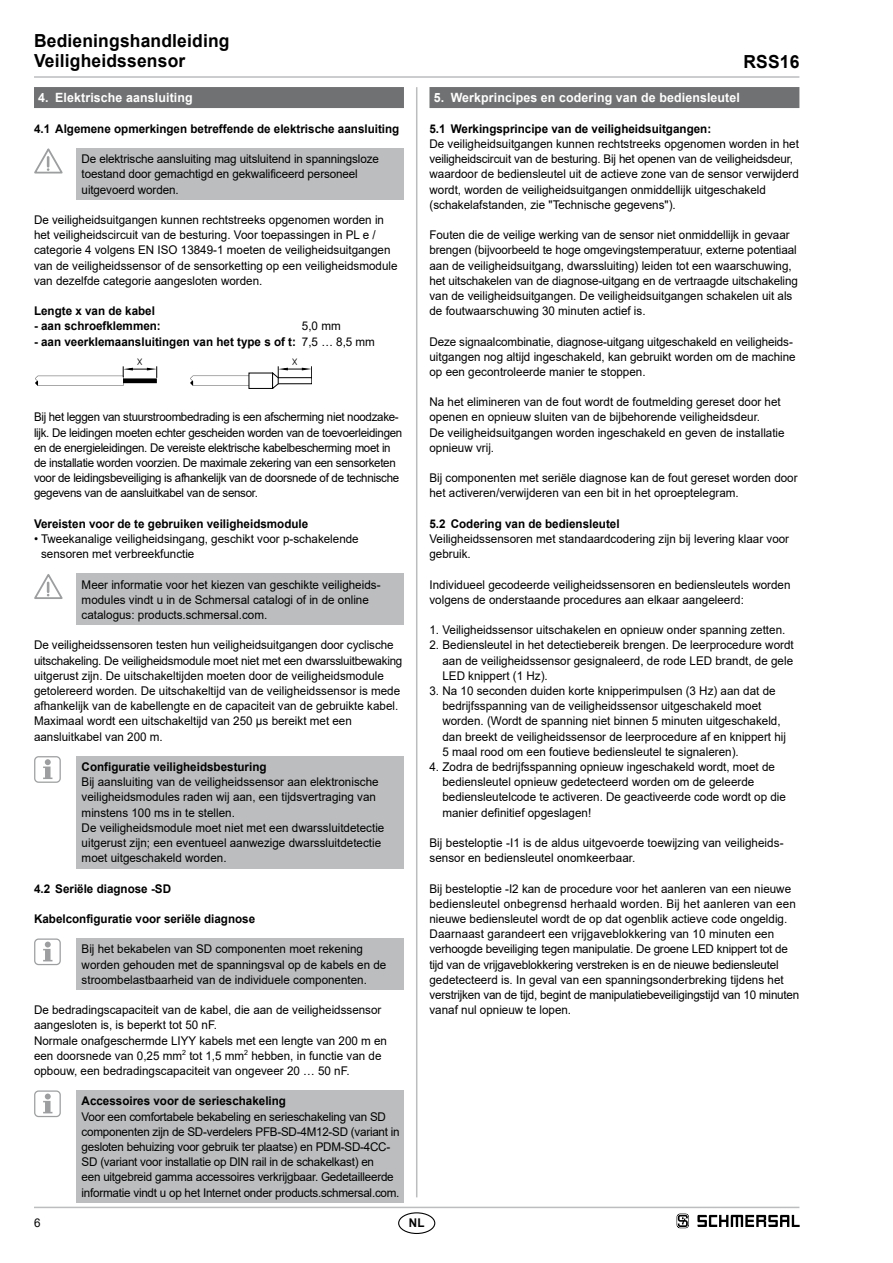
<style>
.page{position:relative;width:893px;height:1263px;background:#fff}
.page>*{position:absolute;margin:0;border:0;box-sizing:border-box;transform-origin:0 0}
.t1{font:700 18px/20.2px "Arial";letter-spacing:.01em;color:#000}
.t2{font:14.85px "Isonorm 3098";color:#000}
.t3{font:700 12.75px "Arial";letter-spacing:.01em;color:#fff}
.t4{font:12px/15.1px "Arial";color:#000}
.t5{font:700 12px "Arial";color:#000}
.t6{font:12px/15.1px "Arial";letter-spacing:-.025em;color:#000;scale:.96 1}
.t7{font:12px/15.1px "Arial";letter-spacing:-.02em;color:#000}
</style>
<div class="page">
<hr style="left:34px;top:1207px;width:765px;height:1px;background:#bbbdbe">
<hr style="left:34px;top:76px;width:765px;height:2px;background:#bbbdbe">
<hr style="left:416px;top:87px;width:1px;height:1110px;background:#bbbdbe">
<div style="left:398px;top:1212px;width:37px;height:22px;border:1px solid #000;border-radius:50%"></div>
<div style="left:34px;top:87px;width:370px;height:21px;background:#707172"></div>
<div style="left:77px;top:148px;width:327px;height:51px;background:#bbbdbe"></div>
<svg style="left:34px;top:148px;width:29px;height:26px"></svg>
<svg style="left:35px;top:366px;width:122px;height:20px"></svg>
<svg style="left:190px;top:366px;width:122px;height:23px"></svg>
<div style="left:77px;top:574px;width:327px;height:51px;background:#bbbdbe"></div>
<svg style="left:34px;top:574px;width:29px;height:25px"></svg>
<div style="left:77px;top:756px;width:327px;height:112px;background:#bbbdbe"></div>
<svg style="left:43px;top:759px;width:9px;height:20px"></svg>
<div style="left:34px;top:756px;width:27px;height:27px;border:1px solid #9c9e9f;border-radius:4px"></div>
<div style="left:77px;top:938px;width:327px;height:52px;background:#bbbdbe"></div>
<svg style="left:43px;top:941px;width:9px;height:20px"></svg>
<div style="left:34px;top:938px;width:27px;height:27px;border:1px solid #9c9e9f;border-radius:4px"></div>
<div style="left:77px;top:1090px;width:327px;height:112px;background:#bbbdbe"></div>
<svg style="left:43px;top:1093px;width:9px;height:20px"></svg>
<div style="left:34px;top:1090px;width:27px;height:27px;border:1px solid #9c9e9f;border-radius:4px"></div>
<div style="left:429px;top:87px;width:370px;height:21px;background:#707172"></div>
<svg style="left:677px;top:1213px;width:12px;height:15px"></svg>
<svg style="left:697px;top:1215px;width:102px;height:12px"></svg>
<h1 class="t1" style="left:34px;top:31px;width:197px">Bedieningshandleiding<br>Veiligheidssensor</h1>
<h1 class="t1" style="left:743px;top:52px;width:58px">RSS16</h1>
<p class="t3" style="left:38px;top:89px;width:156px">4. Elektrische aansluiting</p>
<p class="t5" style="left:34px;top:120px;width:367px">4.1 Algemene opmerkingen betreffende de elektrische aansluiting</p>
<p class="t4" style="left:82px;top:151px;width:299px">De elektrische aansluiting mag uitsluitend in spanningsloze toestand door gemachtigd en gekwalificeerd personeel uitgevoerd worden.</p>
<p class="t4" style="left:34px;top:212px;width:365px">De veiligheidsuitgangen kunnen rechtstreeks opgenomen worden in het veiligheidscircuit van de besturing. Voor toepassingen in PL e / categorie 4 volgens EN ISO 13849-1 moeten de veiligheidsuitgangen van de veiligheidssensor of de sensorketting op een veiligheidsmodule van dezelfde categorie aangesloten worden.</p>
<p class="t5" style="left:34px;top:302px;width:122px">Lengte x van de kabel</p>
<p class="t5" style="left:34px;top:318px;width:128px">- aan schroefklemmen:</p>
<p class="t5" style="left:34px;top:333px;width:263px">- aan veerklemaansluitingen van het type s of t:</p>
<p class="t4" style="left:302px;top:318px;width:75px">5,0 mm<br>7,5 … 8,5 mm</p>
<p class="t2" style="left:137px;top:351px;width:7px">X</p>
<p class="t2" style="left:292px;top:351px;width:7px">X</p>
<p class="t6" style="left:34px;top:410px;width:385px">Bij het leggen van stuurstroombedrading is een afscherming niet noodzake&shy;lijk. De leidingen moeten echter gescheiden worden van de toevoerleidingen en de energieleidingen. De vereiste elektrische kabelbescherming moet in de installatie worden voorzien. De maximale zekering van een sensorketen voor de leidingsbeveiliging is afhankelijk van de doorsnede of de technische gegevens van de aansluitkabel van de sensor.</p>
<p class="t5" style="left:34px;top:515px;width:276px">Vereisten voor de te gebruiken veiligheidsmodule</p>
<p class="t4" style="left:41px;top:531px;width:319px;text-indent:-7px">• Tweekanalige veiligheidsingang, geschikt voor p-schakelende sensoren met verbreekfunctie</p>
<p class="t4" style="left:82px;top:577px;width:300px">Meer informatie voor het kiezen van geschikte veiligheids&shy;modules vindt u in de Schmersal catalogi of in de online catalogus: products.schmersal.com.</p>
<p class="t4" style="left:34px;top:638px;width:370px">De veiligheidssensoren testen hun veiligheidsuitgangen door cyclische uitschakeling. De veiligheidsmodule moet niet met een dwarssluitbewaking uitgerust zijn. De uitschakeltijden moeten door de veiligheidsmodule getolereerd worden. De uitschakeltijd van de veiligheidssensor is mede afhankelijk van de kabellengte en de capaciteit van de gebruikte kabel.<br>Maximaal wordt een uitschakeltijd van 250 µs bereikt met een aansluitkabel van 200 m.</p>
<p class="t5" style="left:82px;top:758px;width:186px">Configuratie veiligheidsbesturing</p>
<p class="t4" style="left:82px;top:774px;width:304px">Bij aansluiting van de veiligheidssensor aan elektronische veiligheidsmodules raden wij aan, een tijdsvertraging van minstens 100 ms in te stellen.<br>De veiligheidsmodule moet niet met een dwarssluitdetectie uitgerust zijn; een eventueel aanwezige dwarssluitdetectie moet uitgeschakeld worden.</p>
<p class="t5" style="left:34px;top:880px;width:139px">4.2 Seriële diagnose -SD</p>
<p class="t5" style="left:34px;top:910px;width:223px">Kabelconfiguratie voor seriële diagnose</p>
<p class="t4" style="left:82px;top:941px;width:306px">Bij het bekabelen van SD componenten moet rekening worden gehouden met de spanningsval op de kabels en de stroombelastbaarheid van de individuele componenten.</p>
<p class="t4" style="left:34px;top:1002px;width:355px">De bedradingscapaciteit van de kabel, die aan de veiligheidssensor aangesloten is, is beperkt tot 50 nF.<br>Normale onafgeschermde LIYY kabels met een lengte van 200 m en een doorsnede van 0,25 mm<sup>2</sup> tot 1,5 mm<sup>2</sup> hebben, in functie van de opbouw, een bedradingscapaciteit van ongeveer 20 … 50 nF.</p>
<p class="t5" style="left:82px;top:1093px;width:206px">Accessoires voor de serieschakeling</p>
<p class="t7" style="left:82px;top:1109px;width:319px">Voor een comfortabele bekabeling en serieschakeling van SD componenten zijn de SD-verdelers PFB-SD-4M12-SD (variant in gesloten behuizing voor gebruik ter plaatse) en PDM-SD-4CC-SD (variant voor installatie op DIN rail in de schakelkast) en<br>een uitgebreid gamma accessoires verkrijgbaar. Gedetailleerde informatie vindt u op het Internet onder products.schmersal.com.</p>
<p class="t4" style="left:34px;top:1215px;width:8px">6</p>
<p class="t3" style="left:434px;top:89px;width:308px">5. Werkprincipes en codering van de bediensleutel</p>
<p class="t5" style="left:429px;top:120px;width:283px">5.1 Werkingsprincipe van de veiligheidsuitgangen:</p>
<p class="t4" style="left:429px;top:136px;width:371px">De veiligheidsuitgangen kunnen rechtstreeks opgenomen worden in het veiligheidscircuit van de besturing. Bij het openen van de veiligheidsdeur, waardoor de bediensleutel uit de actieve zone van de sensor verwijderd wordt, worden de veiligheidsuitgangen onmiddellijk uitgeschakeld (schakelafstanden, zie "Technische gegevens").</p>
<p class="t4" style="left:429px;top:227px;width:370px">Fouten die de veilige werking van de sensor niet onmiddellijk in gevaar brengen (bijvoorbeeld te hoge omgevingstemperatuur, externe potentiaal aan de veiligheidsuitgang, dwarssluiting) leiden tot een waarschuwing, het uitschakelen van de diagnose-uitgang en de vertraagde uitschakeling van de veiligheidsuitgangen. De veiligheidsuitgangen schakelen uit als de foutwaarschuwing 30 minuten actief is.</p>
<p class="t4" style="left:429px;top:334px;width:368px">Deze signaalcombinatie, diagnose-uitgang uitgeschakeld en veiligheids&shy;uitgangen nog altijd ingeschakeld, kan gebruikt worden om de machine op een gecontroleerde manier te stoppen.</p>
<p class="t4" style="left:429px;top:394px;width:357px">Na het elimineren van de fout wordt de foutmelding gereset door het openen en opnieuw sluiten van de bijbehorende veiligheidsdeur.<br>De veiligheidsuitgangen worden ingeschakeld en geven de installatie opnieuw vrij.</p>
<p class="t4" style="left:429px;top:470px;width:370px">Bij componenten met seriële diagnose kan de fout gereset worden door het activeren/verwijderen van een bit in het oproeptelegram.</p>
<p class="t5" style="left:429px;top:515px;width:192px">5.2 Codering van de bediensleutel</p>
<p class="t4" style="left:429px;top:531px;width:361px">Veiligheidssensoren met standaardcodering zijn bij levering klaar voor gebruik.</p>
<p class="t4" style="left:429px;top:577px;width:363px">Individueel gecodeerde veiligheidssensoren en bediensleutels worden volgens de onderstaande procedures aan elkaar aangeleerd:</p>
<p class="t4" style="left:429px;top:622px;width:357px">1. Veiligheidssensor uitschakelen en opnieuw onder spanning zetten.</p>
<p class="t4" style="left:442px;top:638px;width:353px;text-align:justify;text-indent:-13px">2. Bediensleutel in het detectiebereik brengen. De leerprocedure wordt aan de veiligheidssensor gesignaleerd, de rode LED brandt, de gele LED knippert (1 Hz).</p>
<p class="t4" style="left:442px;top:683px;width:345px;text-indent:-13px">3. Na 10 seconden duiden korte knipperimpulsen (3 Hz) aan dat de bedrijfsspanning van de veiligheidssensor uitgeschakeld moet worden. (Wordt de spanning niet binnen 5 minuten uitgeschakeld, dan breekt de veiligheidssensor de leerprocedure af en knippert hij 5 maal rood om een foutieve bediensleutel te signaleren).</p>
<p class="t4" style="left:442px;top:759px;width:345px;text-indent:-13px">4. Zodra de bedrijfsspanning opnieuw ingeschakeld wordt, moet de bediensleutel opnieuw gedetecteerd worden om de geleerde bediensleutelcode te activeren. De geactiveerde code wordt op die manier definitief opgeslagen!</p>
<p class="t4" style="left:429px;top:835px;width:356px">Bij besteloptie -I1 is de aldus uitgevoerde toewijzing van veiligheids&shy;sensor en bediensleutel onomkeerbaar.</p>
<p class="t4" style="left:429px;top:881px;width:371px">Bij besteloptie -I2 kan de procedure voor het aanleren van een nieuwe bediensleutel onbegrensd herhaald worden. Bij het aanleren van een nieuwe bediensleutel wordt de op dat ogenblik actieve code ongeldig.<br>Daarnaast garandeert een vrijgaveblokkering van 10 minuten een verhoogde beveiliging tegen manipulatie. De groene LED knippert tot de tijd van de vrijgaveblokkering verstreken is en de nieuwe bediensleutel gedetecteerd is. In geval van een spanningsonderbreking tijdens het verstrijken van de tijd, begint de manipulatiebeveiligingstijd van 10 minuten vanaf nul opnieuw te lopen.</p>
<p class="t5" style="left:409px;top:1214px;width:17px">NL</p>
</div>
